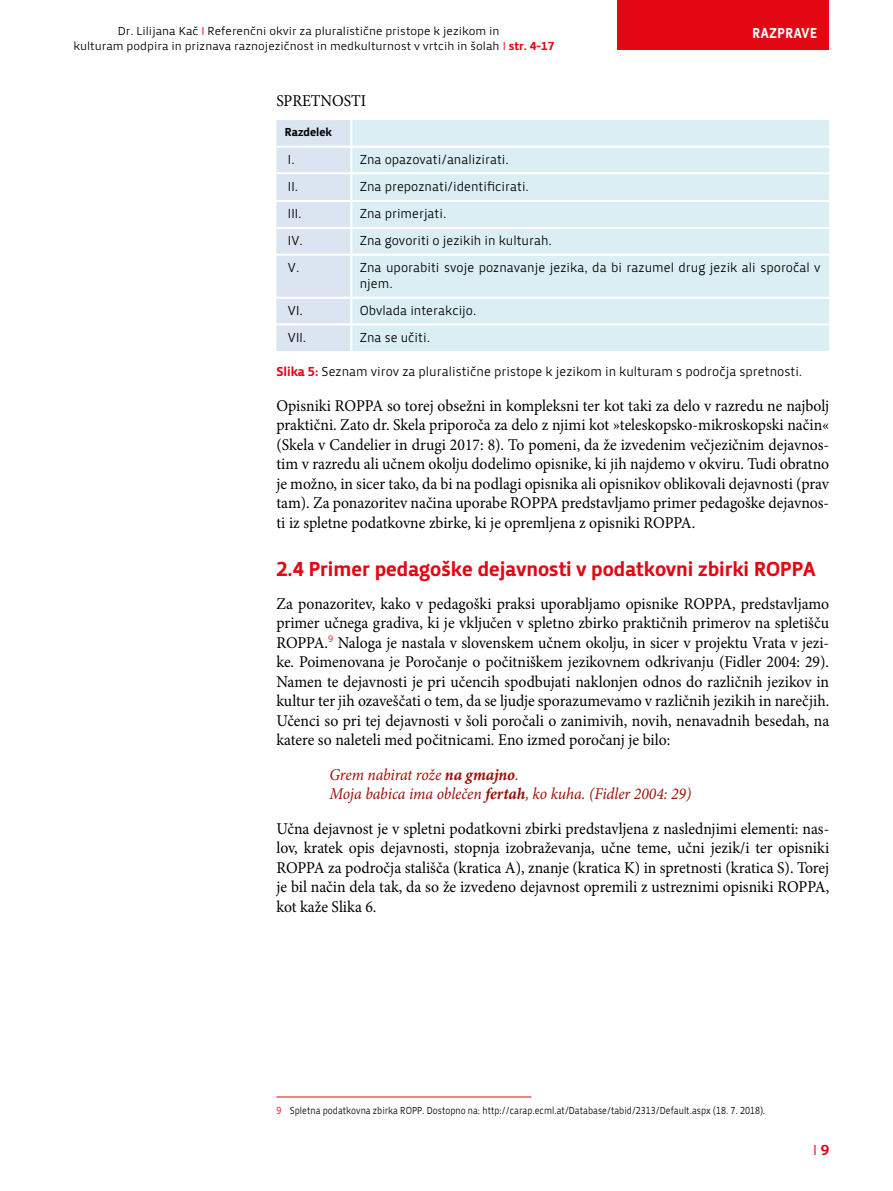
<style>
.page{position:relative;width:893px;height:1191px;background:#fff}
.page>*{position:absolute;margin:0;border:0;box-sizing:border-box;transform-origin:0 0}
.t1{font:21px "Priva Four Pro";color:#e30613;scale:.95 1}
.t2{font:16.5px/19.5px "Minion Pro";color:#000;text-align:justify;scale:.95 1}
.t3{font:italic 16.5px/19.5px "Minion Pro";letter-spacing:-.005em;color:#9c1006;scale:.95 1}
.t4{font:15px "Priva Four Pro";letter-spacing:.05em;color:#fff;scale:.85 1}
.t5{font:15px "Priva One Pro";color:#e30613}
.t6{font:13.5px/16.5px "Priva One Pro";color:#000;scale:.95 1}
.t7{font:12px/15px "Priva One Pro";color:#000}
.t8{font:12px "Priva Four Pro";color:#000;scale:.95 1}
.t9{font:10.5px "Priva One Pro";color:#000;scale:.85 1}
.s1{color:#e30613}
.s2{font-family:"Priva Four Pro";color:#e30613}
.s3{font-family:"Minion Pro Bold It Capt";font-style:normal}
.s4{font-family:"Priva Four Pro"}
</style>
<div class="page">
<div style="left:617px;top:0;width:212px;height:50px;background:#e30613"></div>
<div style="left:276px;top:120px;width:74px;height:231px;background:#dbe4f1"></div>
<div style="left:352px;top:120px;width:477px;height:231px;background:#dbeef4"></div>
<hr style="left:276px;top:146px;width:75px;height:2px;background:#fff">
<hr style="left:351px;top:146px;width:478px;height:2px;background:#fff">
<hr style="left:276px;top:172px;width:75px;height:2px;background:#fff">
<hr style="left:351px;top:172px;width:478px;height:2px;background:#fff">
<hr style="left:276px;top:200px;width:75px;height:2px;background:#fff">
<hr style="left:351px;top:200px;width:478px;height:2px;background:#fff">
<hr style="left:276px;top:227px;width:75px;height:2px;background:#fff">
<hr style="left:351px;top:227px;width:478px;height:2px;background:#fff">
<hr style="left:276px;top:254px;width:75px;height:2px;background:#fff">
<hr style="left:351px;top:254px;width:478px;height:2px;background:#fff">
<hr style="left:276px;top:297px;width:75px;height:2px;background:#fff">
<hr style="left:351px;top:297px;width:478px;height:2px;background:#fff">
<hr style="left:276px;top:323px;width:75px;height:2px;background:#fff">
<hr style="left:351px;top:323px;width:478px;height:2px;background:#fff">
<hr style="left:276px;top:1096px;width:255px;height:1px;background:#e30613">
<p class="t7" style="left:73px;top:23px;width:483px;text-indent:44px">Dr. Lilijana Kač <span class="s1">I</span> Referenčni okvir za pluralistične pristope k jezikom in<br>kulturam podpira in priznava raznojezičnost in medkulturnost v vrtcih in šolah <span class="s1">I</span> <span class="s2">str. 4-17</span></p>
<p class="t4" style="left:752px;top:23px;width:78px">RAZPRAVE</p>
<p class="t2" style="left:276px;top:91px;width:96px">SPRETNOSTI</p>
<p class="t8" style="left:285px;top:125px;width:51px">Razdelek</p>
<p class="t6" style="left:288px;top:151px;width:9px">I.</p>
<p class="t6" style="left:360px;top:151px;width:159px">Zna opazovati/analizirati.</p>
<p class="t6" style="left:288px;top:178px;width:12px">II.</p>
<p class="t6" style="left:360px;top:178px;width:180px">Zna prepoznati/identificirati.</p>
<p class="t6" style="left:288px;top:205px;width:16px">III.</p>
<p class="t6" style="left:360px;top:205px;width:93px">Zna primerjati.</p>
<p class="t6" style="left:288px;top:232px;width:17px">IV.</p>
<p class="t6" style="left:360px;top:232px;width:204px">Zna govoriti o jezikih in kulturah.</p>
<p class="t6" style="left:288px;top:259px;width:14px">V.</p>
<p class="t6" style="left:360px;top:259px;width:487px">Zna uporabiti svoje poznavanje jezika, da bi razumel drug jezik ali sporočal v njem.</p>
<p class="t6" style="left:288px;top:302px;width:17px">VI.</p>
<p class="t6" style="left:360px;top:302px;width:124px">Obvlada interakcijo.</p>
<p class="t6" style="left:288px;top:329px;width:21px">VII.</p>
<p class="t6" style="left:360px;top:329px;width:76px">Zna se učiti.</p>
<p class="t6" style="left:276px;top:363px;width:555px"><span class="s2">Slika 5:</span> Seznam virov za pluralistične pristope k jezikom in kulturam s področja spretnosti.</p>
<p class="t2" style="left:276px;top:396px;width:583px">Opisniki ROPPA so torej obsežni in kompleksni ter kot taki za delo v razredu ne najbolj praktični. Zato dr. Skela priporoča za delo z njimi kot »teleskopsko-mikroskopski način« (Skela v Candelier in drugi 2017: 8). To pomeni, da že izvedenim večjezičnim dejavnos&shy;tim v razredu ali učnem okolju dodelimo opisnike, ki jih najdemo v okviru. Tudi obratno je možno, in sicer tako, da bi na podlagi opisnika ali opisnikov oblikovali dejavnosti (prav tam). Za ponazoritev načina uporabe ROPPA predstavljamo primer pedagoške dejavnos&shy;ti iz spletne podatkovne zbirke, ki je opremljena z opisniki ROPPA.</p>
<p class="t1" style="left:276px;top:556px;width:569px">2.4 Primer pedagoške dejavnosti v podatkovni zbirki ROPPA</p>
<p class="t2" style="left:276px;top:594px;width:583px">Za ponazoritev, kako v pedagoški praksi uporabljamo opisnike ROPPA, predstavljamo primer učnega gradiva, ki je vključen v spletno zbirko praktičnih primerov na spletišču ROPPA.<sup>9</sup> Naloga je nastala v slovenskem učnem okolju, in sicer v projektu Vrata v jezi&shy;ke. Poimenovana je Poročanje o počitniškem jezikovnem odkrivanju (Fidler 2004: 29).<br>Namen te dejavnosti je pri učencih spodbujati naklonjen odnos do različnih jezikov in kultur ter jih ozaveščati o tem, da se ljudje sporazumevamo v različnih jezikih in narečjih.<br>Učenci so pri tej dejavnosti v šoli poročali o zanimivih, novih, nenavadnih besedah, na katere so naleteli med počitnicami. Eno izmed poročanj je bilo:</p>
<p class="t3" style="left:329px;top:764px;width:382px">Grem nabirat rože <span class="s3">na gmajno</span>.<br>Moja babica ima oblečen <span class="s3">fertah</span>, ko kuha. (Fidler 2004: 29)</p>
<p class="t2" style="left:276px;top:818px;width:583px">Učna dejavnost je v spletni podatkovni zbirki predstavljena z naslednjimi elementi: nas&shy;lov, kratek opis dejavnosti, stopnja izobraževanja, učne teme, učni jezik/i ter opisniki ROPPA za področja stališča (kratica A), znanje (kratica K) in spretnosti (kratica S). Torej je bil način dela tak, da so že izvedeno dejavnost opremili z ustreznimi opisniki ROPPA, kot kaže Slika 6.</p>
<p class="t9" style="left:276px;top:1104px;width:577px"><span class="s1">9</span> Spletna podatkovna zbirka ROPP. Dostopno na: http://carap.ecml.at/Database/tabid/2313/Default.aspx (18. 7. 2018).</p>
<p class="t5" style="left:813px;top:1140px;width:17px">I<span class="s4">9</span></p>
</div>
